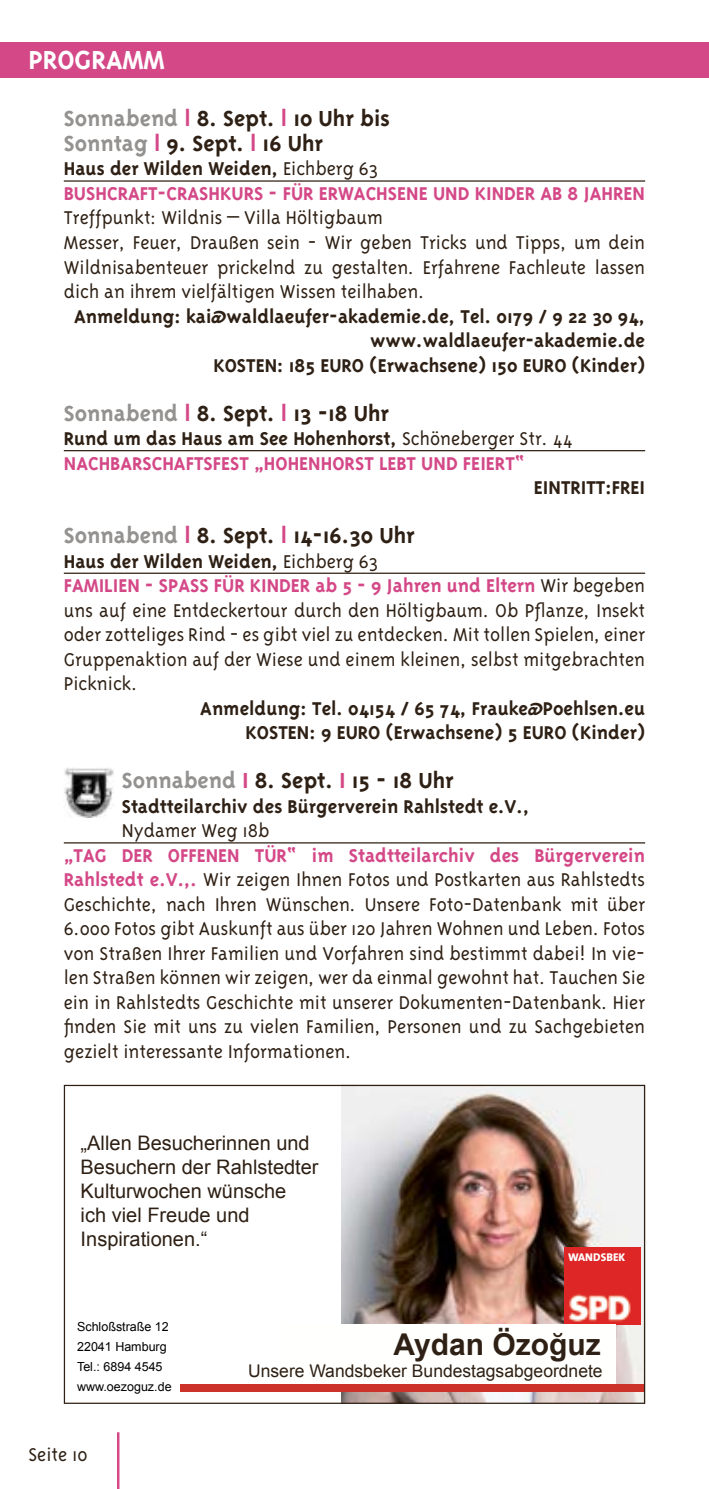
<style>
.page{position:relative;width:709px;height:1489px;background:#fff}
.page>*{position:absolute;margin:0;border:0;box-sizing:border-box;transform-origin:0 0}
.t1{font:700 30px "Arial";color:#2e2014}
.t2{font:700 30px "Triplex";color:#fff}
.t3{font:700 25px/24.5px "Triplex";color:#2e2014}
.t4{font:300 21.25px/24.5px "Triplex";color:#2e2014;text-align:justify}
.t5{font:700 21.25px/24.5px "Triplex";color:#2e2014}
.t6{font:700 21.25px "Triplex";color:#d44887}
.t7{font:20px/24px "Arial";color:#2e2014}
.t8{font:17.5px "Arial";color:#2e2014}
.t9{font:12.5px/20px "Arial";color:#000}
.t10{font:800 11.25px "The Sans";color:#fff}
.s1{color:#949290}
.s2{color:#d44887}
.s3{font-weight:300}
.s4{font-weight:700;color:#d44887}
</style>
<div class="page">
<hr style="left:117px;top:1431px;width:2px;height:57px;background:#d44887">
<div style="left:0;top:43px;width:709px;height:35px;background:#d44887"></div>
<hr style="left:64px;top:180px;width:581px;height:2px;background:#2e2014">
<hr style="left:64px;top:450px;width:581px;height:1px;background:#2e2014">
<hr style="left:64px;top:572px;width:581px;height:2px;background:#2e2014">
<hr style="left:64px;top:842px;width:581px;height:1px;background:#2e2014">
<img style="left:64px;top:767px;width:50px;height:50px">
<img style="left:341px;top:1086px;width:302px;height:315px">
<img style="left:564px;top:1247px;width:76px;height:76px">
<div style="left:181px;top:1383px;width:464px;height:8px;background:#cc322a"></div>
<div style="left:281px;top:1324px;width:335px;height:59px;background:#fffffd"></div>
<h1 class="t2" style="left:28px;top:43px;width:138px">PROGRAMM</h1>
<p class="t3" style="left:64px;top:106px;width:328px"><span class="s1">Sonnabend</span> <span class="s2">l</span> 8. Sept. |<span class="s2">l</span> 10 Uhr bis<br><span class="s1">Sonntag</span> <span class="s2">l</span> 9. Sept. |<span class="s2">l</span> 16 Uhr</p>
<p class="t5" style="left:64px;top:156px;width:316px">Haus der Wilden Weiden, <span class="s3">Eichberg 63<br></span><span class="s2">Bushcraft-Crashkurs</span></p>
<p class="t6" style="left:268px;top:181px;width:378px">- Für Erwachsene und Kinder ab 8 Jahren</p>
<p class="t4" style="left:64px;top:205px;width:583px;text-align:left">Treffpunkt: Wildnis – Villa Höltigbaum<br>Messer, Feuer, Draußen sein - Wir geben Tricks und Tipps, um dein Wildnisabenteuer prickelnd zu gestalten. Erfahrene Fachleute lassen dich an ihrem vielfältigen Wissen teilhaben.</p>
<p class="t5" style="left:74px;top:303px;width:572px;text-align:right">Anmeldung: kai@waldlaeufer-akademie.de, Tel. 0179 / 9 22 30 94, www.waldlaeufer-akademie.de<br>KOSTEN: 185 EURO (Erwachsene) 150 EURO (Kinder)</p>
<p class="t3" style="left:64px;top:400px;width:327px"><span class="s1">Sonnabend</span> <span class="s2">l</span> 8. Sept. |<span class="s2">l</span> 13 -18 Uhr</p>
<p class="t5" style="left:64px;top:426px;width:510px">Rund um das Haus am See Hohenhorst, <span class="s3">Schöneberger Str. 44<br></span><span class="s2">Nachbarschaftsfest</span></p>
<p class="t6" style="left:254px;top:451px;width:90px">„Hohenhorst</p>
<p class="t6" style="left:379px;top:451px;width:94px">lebt und feiert</p>
<p class="t6" style="left:515px;top:451px;width:11px">“</p>
<p class="t5" style="left:534px;top:475px;width:113px">EINTRITT:FREI</p>
<p class="t3" style="left:64px;top:523px;width:352px"><span class="s1">Sonnabend</span> <span class="s2">l</span> 8. Sept. |<span class="s2">l</span> 14-16.30 Uhr</p>
<p class="t5" style="left:64px;top:548px;width:316px">Haus der Wilden Weiden, <span class="s3">Eichberg 63<br></span><span class="s2">Familie</span></p>
<p class="t4" style="left:64px;top:573px;width:583px;text-indent:64px"><span class="s4">n - SpaSS für Kinder ab 5 - 9 Jahren und Eltern</span> Wir begeben uns auf eine Entdeckertour durch den Höltigbaum. Ob Pflanze, Insekt oder zotteliges Rind - es gibt viel zu entdecken. Mit tollen Spielen, einer Gruppenaktion auf der Wiese und einem kleinen, selbst mitgebrachten Picknick.</p>
<p class="t5" style="left:200px;top:695px;width:446px;text-align:right">Anmeldung: Tel. 04154 / 65 74, Frauke@Poehlsen.eu<br>KOSTEN: 9 EURO (Erwachsene) 5 EURO (Kinder)</p>
<p class="t3" style="left:122px;top:768px;width:333px"><span class="s1">Sonnabend</span> <span class="s2">I</span> 8. Sept. |<span class="s2">I</span> 15 - 18 Uhr</p>
<p class="t5" style="left:122px;top:793px;width:409px">Stadtteilarchiv des Bürgerverein Rahlstedt e.V.,</p>
<p class="t4" style="left:122px;top:818px;width:149px">Nydamer Weg 18b</p>
<p class="t6" style="left:64px;top:843px;width:69px">„Tag der</p>
<p class="t6" style="left:168px;top:843px;width:11px">offe</p>
<p class="t4" style="left:64px;top:842px;width:583px;text-indent:142px"><span class="s4">nen Tür“ im Stadtteilarchiv des Bürgerverein Rahlstedt e.V.,.</span> Wir zeigen Ihnen Fotos und Postkarten aus Rahlstedts Geschichte, nach Ihren Wünschen. Unsere Foto-Datenbank mit über 6.000 Fotos gibt Auskunft aus über 120 Jahren Wohnen und Leben. Fotos von Straßen Ihrer Familien und Vorfahren sind bestimmt dabei! In vie&shy;len Straßen können wir zeigen, wer da einmal gewohnt hat. Tauchen Sie ein in Rahlstedts Geschichte mit unserer Dokumenten-Datenbank. Hier finden Sie mit uns zu vielen Familien, Personen und zu Sachgebieten gezielt interessante Informationen.</p>
<p class="t7" style="left:81px;top:1131px;width:239px">„Allen Besucherinnen und<br>Besuchern der Rahlstedter<br>Kulturwochen wünsche<br>ich viel Freude und<br>Inspirationen.“</p>
<p class="t10" style="left:568px;top:1249px;width:59px">WANDSBEK</p>
<p class="t9" style="left:77px;top:1316px;width:96px">Schloßstraße 12<br>22041 Hamburg<br>Tel.: 6894 4545 www.oezoguz.de</p>
<p class="t4" style="left:28px;top:1441px;width:61px">Seite 10</p>
<h1 class="t1" style="left:393px;top:1323px;width:209px">Aydan Özoğuz</h1>
<p class="t8" style="left:248px;top:1358px;width:356px">Unsere Wandsbeker Bundestagsabgeordnete</p>
</div>
